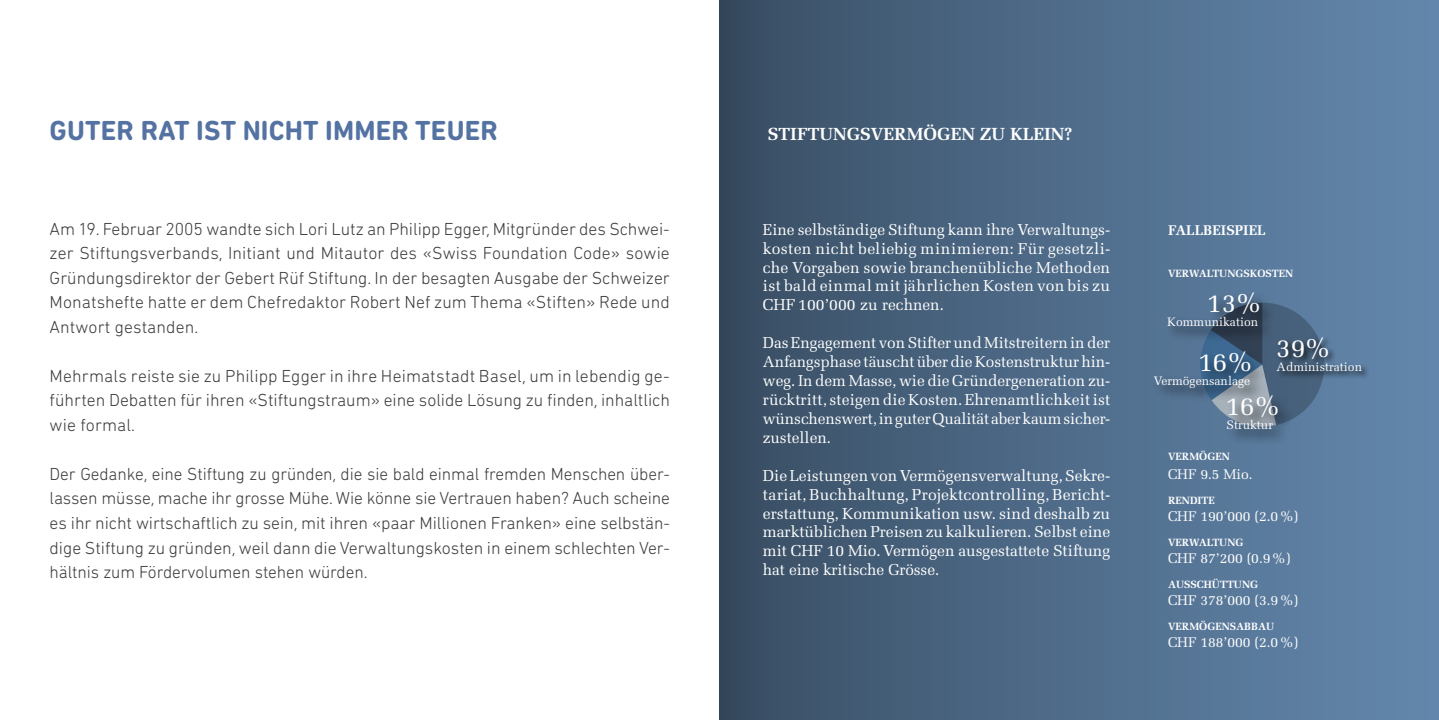
<style>
.page{position:relative;width:1439px;height:720px;background:#fff}
.page>*{position:absolute;margin:0;border:0;box-sizing:border-box;transform-origin:0 0}
.t1{font:700 28px "DIN Next Rounded LT Pro";letter-spacing:.005em;color:#5472a2}
.t2{font:26.25px "Melior";color:#fff}
.t3{font:300 17.68px/24.5px "DIN Next Rounded LT Pro";letter-spacing:-.005em;color:#3c3c3b;text-align:justify}
.t4{font:700 17.5px "Melior";color:#fff}
.t5{font:15.75px/18.9px "Melior";color:#fff;text-align:justify}
.t6{font:14px "Melior";color:#fff}
.t7{font:700 14px "Melior";color:#fff}
.t8{font:12.25px "Melior";color:#fff}
.t9{font:700 10.5px "Melior";color:#fff}
</style>
<div class="page">
<div style="left:719px;top:0;width:720px;height:719px;background:linear-gradient(to right,#394e63,#6589af)"></div>
<svg style="left:1196px;top:302px;width:128px;height:126px;background:#506d8b"></svg>
<div style="left:1276px;top:360px;width:93px;height:18px;background:#000;opacity:.75"></div>
<div style="left:1276px;top:334px;width:59px;height:32px;background:#000;opacity:.75"></div>
<div style="left:1226px;top:393px;width:68px;height:39px;background:#000;opacity:.75"></div>
<div style="left:1224px;top:416px;width:65px;height:29px;background:#000;opacity:.75"></div>
<div style="left:1198px;top:348px;width:69px;height:40px;background:#000;opacity:.75"></div>
<div style="left:1152px;top:372px;width:114px;height:32px;background:#000;opacity:.75"></div>
<div style="left:1207px;top:290px;width:68px;height:40px;background:#000;opacity:.75"></div>
<div style="left:1165px;top:313px;width:109px;height:29px;background:#000;opacity:.75"></div>
<h1 class="t1" style="left:50px;top:114px;width:450px">GUTER RAT IST NICHT IMMER TEUER</h1>
<p class="t3" style="left:50px;top:216px;width:622px">Am 19. Februar 2005 wandte sich Lori Lutz an Philipp Egger, Mitgründer des Schwei&shy;zer Stiftungsverbands, Initiant und Mitautor des «Swiss Foundation Code» sowie Gründungsdirektor der Gebert Rüf Stiftung. In der besagten Ausgabe der Schweizer Monatshefte hatte er dem Chefredaktor Robert Nef zum Thema «Stiften» Rede und Antwort gestanden.</p>
<p class="t3" style="left:50px;top:363px;width:622px">Mehrmals reiste sie zu Philipp Egger in ihre Heimatstadt Basel, um in lebendig ge&shy;führten Debatten für ihren «Stiftungstraum» eine solide Lösung zu finden, inhaltlich wie formal.</p>
<p class="t3" style="left:50px;top:461px;width:622px">Der Gedanke, eine Stiftung zu gründen, die sie bald einmal fremden Menschen über&shy;lassen müsse, mache ihr grosse Mühe. Wie könne sie Vertrauen haben? Auch scheine es ihr nicht wirtschaftlich zu sein, mit ihren «paar Millionen Franken» eine selbstän&shy;dige Stiftung zu gründen, weil dann die Verwaltungskosten in einem schlechten Ver&shy;hältnis zum Fördervolumen stehen würden.</p>
<p class="t4" style="left:768px;top:123px;width:306px">STIFTUNGSVERMÖGEN ZU KLEIN?</p>
<p class="t5" style="left:763px;top:220px;width:349px">Eine selbständige Stiftung kann ihre Verwaltungs&shy;kosten nicht beliebig minimieren: Für gesetzli&shy;che Vorgaben sowie branchenübliche Methoden ist bald einmal mit jährlichen Kosten von bis zu CHF 100’000 zu rechnen.</p>
<p class="t5" style="left:763px;top:333px;width:349px">Das Engagement von Stifter und Mitstreitern in der Anfangsphase täuscht über die Kostenstruktur hin&shy;weg. In dem Masse, wie die Gründergeneration zu&shy;rücktritt, steigen die Kosten. Ehrenamtlichkeit ist wünschenswert, in guter Qualität aber kaum sicher&shy;zustellen.</p>
<p class="t5" style="left:763px;top:465px;width:349px">Die Leistungen von Vermögensverwaltung, Sekre&shy;tariat, Buchhaltung, Projektcontrolling, Bericht&shy;erstattung, Kommunikation usw. sind deshalb zu marktüblichen Preisen zu kalkulieren. Selbst eine mit CHF 10 Mio. Vermögen ausgestattete Stiftung hat eine kritische Grösse.</p>
<p class="t7" style="left:1168px;top:221px;width:99px">FALLBEISPIEL</p>
<p class="t9" style="left:1168px;top:267px;width:127px">VERWALTUNGSKOSTEN</p>
<h2 class="t2" style="left:1207px;top:287px;width:56px">13%</h2>
<p class="t8" style="left:1167px;top:314px;width:92px">Kommunikation</p>
<h2 class="t2" style="left:1198px;top:346px;width:56px">16%</h2>
<p class="t8" style="left:1153px;top:373px;width:98px">Vermögensanlage</p>
<h2 class="t2" style="left:1276px;top:332px;width:56px">39%</h2>
<p class="t8" style="left:1276px;top:359px;width:87px">Administration</p>
<h2 class="t2" style="left:1225px;top:390px;width:56px">16%</h2>
<p class="t8" style="left:1226px;top:417px;width:48px">Struktur</p>
<p class="t9" style="left:1168px;top:449px;width:63px">VERMÖGEN</p>
<p class="t6" style="left:1168px;top:465px;width:86px">CHF 9.5 Mio.</p>
<p class="t9" style="left:1168px;top:493px;width:48px">RENDITE</p>
<p class="t6" style="left:1168px;top:507px;width:132px">CHF 190’000 (2.0%)</p>
<p class="t9" style="left:1168px;top:535px;width:77px">VERWALTUNG</p>
<p class="t6" style="left:1168px;top:549px;width:124px">CHF 87’200 (0.9%)</p>
<p class="t9" style="left:1168px;top:577px;width:92px">AUSSCHÜTTUNG</p>
<p class="t6" style="left:1168px;top:591px;width:132px">CHF 378’000 (3.9%)</p>
<p class="t9" style="left:1168px;top:619px;width:108px">VERMÖGENSABBAU</p>
<p class="t6" style="left:1168px;top:633px;width:132px">CHF 188’000 (2.0%)</p>
</div>
